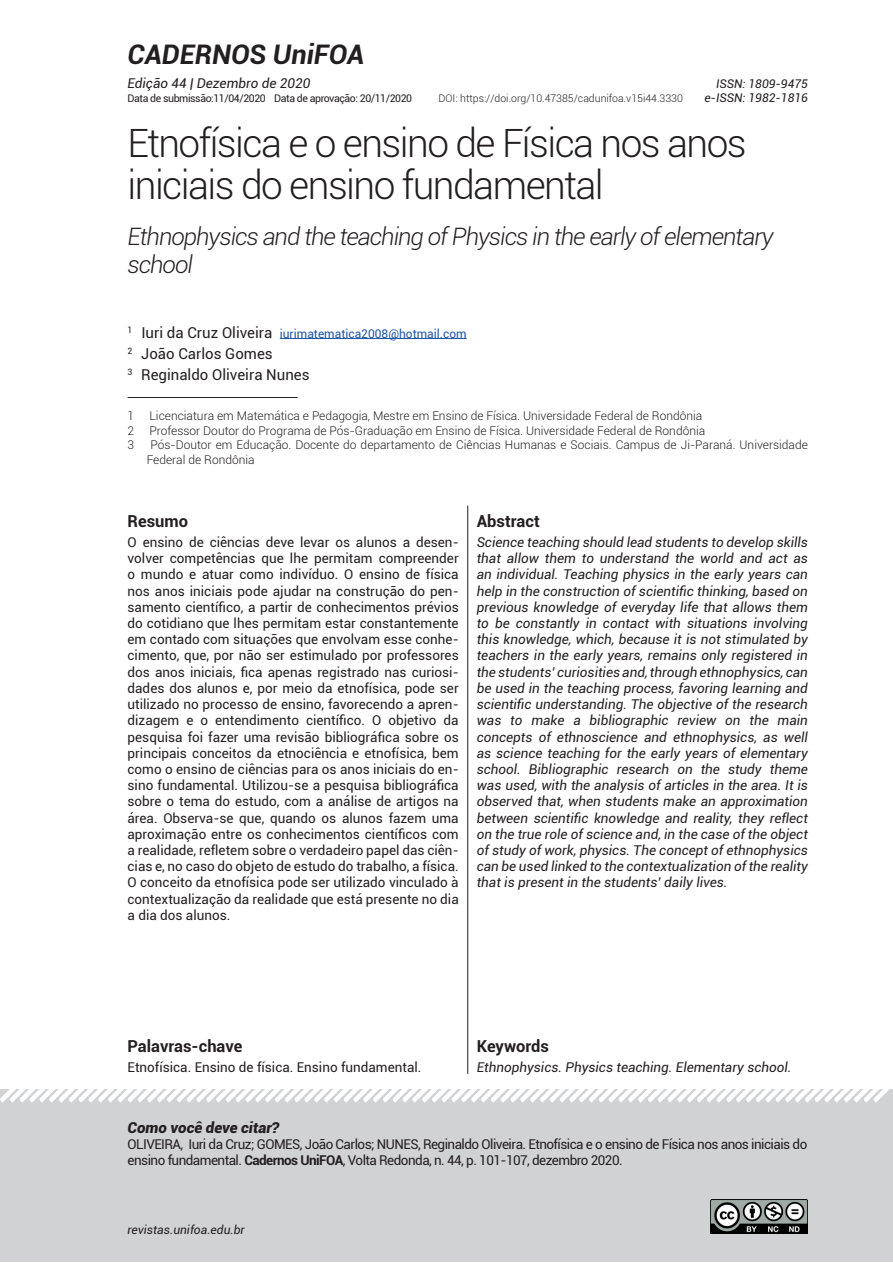
<style>
.page{position:relative;width:893px;height:1263px;background:#fff}
.page>*{position:absolute;margin:0;border:0;box-sizing:border-box;transform-origin:0 0}
.Título_do_Trabalho{font:300 39px/42px "Roboto";letter-spacing:-.04em;color:#231f20}
.t1{font:italic 700 27px "Roboto";color:#231f20}
.Título_Inglês{font:italic 300 24px/28.8px "Roboto";letter-spacing:-.04em;color:#231f20}
.t2{font:700 16.5px "Roboto";color:#231f20}
.Autores{font:15px "Roboto";color:#231f20}
.t3{font:italic 900 15px "Roboto";color:#231f20}
.Resumo{font:13.5px/16.2px "Roboto";color:#231f20;text-align:justify}
.Abstract{font:italic 13.5px/16.2px "Roboto";color:#231f20;text-align:justify}
.como_citar{font:13.5px/16.2px "Roboto";letter-spacing:-.04em;color:#231f20}
.Nota_de_rodapé{font:300 12px/14.4px "Roboto";color:#231f20}
.t4{font:italic 12px/14.4px "Roboto";color:#231f20;text-align:right}
.Autores-2{font:12px "Roboto";color:#1e56a6}
.data_trabalho{font:10.5px "Roboto";letter-spacing:-.04em;color:#231f20}
.Nota_de_rodapé-2{font:300 10.5px "Roboto";color:#231f20}
.s1{font-size:15px;color:#231f20}
.s2{font-weight:700}
</style>
<div class="page">
<div style="left:0;top:1089px;width:893px;height:173px;background:#d1d2d4"></div>
<svg style="left:0;top:1089px;width:890px;height:14px"></svg>
<img style="left:711px;top:1199px;width:97px;height:34px">
<hr style="left:280px;top:338px;width:187px;height:1px;background:#1e56a6">
<hr style="left:128px;top:397px;width:170px;height:1px;background:#231f20">
<hr style="left:467px;top:506px;width:1px;height:568px;background:#231f20">
<h2 class="t1" style="left:128px;top:36px;width:238px">CADERNOS UniFOA</h2>
<p class="Abstract" style="left:128px;top:75px;width:184px">Edição 44 | Dezembro de 2020</p>
<p class="data_trabalho" style="left:128px;top:91px;width:140px">Data de submissão:11/04/2020</p>
<p class="data_trabalho" style="left:274px;top:91px;width:139px">Data de aprovação: 20/11/2020</p>
<p class="Nota_de_rodapé-2" style="left:438px;top:91px;width:246px">DOI: https://doi.org/10.47385/cadunifoa.v15i44.3330</p>
<p class="t4" style="left:704px;top:76px;width:105px">ISSN: 1809-9475 e-ISSN: 1982-1816</p>
<p class="Título_do_Trabalho" style="left:128px;top:121px;width:621px">Etnofísica e o ensino de Física nos anos iniciais do ensino fundamental</p>
<p class="Título_Inglês" style="left:128px;top:221px;width:647px">Ethnophysics and the teaching of Physics in the early of elementary school</p>
<p class="Autores-2" style="left:128px;top:325px;width:341px"><sup>1</sup> <span class="s1">Iuri da Cruz Oliveira</span> iurimatematica2008@hotmail.com</p>
<p class="Autores" style="left:128px;top:343px;width:147px"><sup>2</sup> João Carlos Gomes</p>
<p class="Autores" style="left:128px;top:364px;width:184px"><sup>3</sup> Reginaldo Oliveira Nunes</p>
<p class="Nota_de_rodapé" style="left:128px;top:408px;width:8px">1</p>
<p class="Nota_de_rodapé" style="left:149px;top:408px;width:554px">Licenciatura em Matemática e Pedagogia, Mestre em Ensino de Física. Universidade Federal de Rondônia</p>
<p class="Nota_de_rodapé" style="left:128px;top:423px;width:8px">2</p>
<p class="Nota_de_rodapé" style="left:149px;top:423px;width:557px">Professor Doutor do Programa de Pós-Graduação em Ensino de Física. Universidade Federal de Rondônia</p>
<p class="Nota_de_rodapé" style="left:128px;top:437px;width:8px">3</p>
<p class="Nota_de_rodapé" style="left:147px;top:437px;width:663px;text-indent:4px">Pós-Doutor em Educação. Docente do departamento de Ciências Humanas e Sociais. Campus de Ji-Paraná. Universidade<br>Federal de Rondônia</p>
<p class="t2" style="left:128px;top:509px;width:62px">Resumo</p>
<p class="Resumo" style="left:128px;top:534px;width:333px">O ensino de ciências deve levar os alunos a desen&shy;volver competências que lhe permitam compreender o mundo e atuar como indivíduo. O ensino de física nos anos iniciais pode ajudar na construção do pen&shy;samento científico, a partir de conhecimentos prévios do cotidiano que lhes permitam estar constantemente em contado com situações que envolvam esse conhe&shy;cimento, que, por não ser estimulado por professores dos anos iniciais, fica apenas registrado nas curiosi&shy;dades dos alunos e, por meio da etnofísica, pode ser utilizado no processo de ensino, favorecendo a apren&shy;dizagem e o entendimento científico. O objetivo da pesquisa foi fazer uma revisão bibliográfica sobre os principais conceitos da etnociência e etnofísica, bem como o ensino de ciências para os anos iniciais do en&shy;sino fundamental. Utilizou-se a pesquisa bibliográfica sobre o tema do estudo, com a análise de artigos na área. Observa-se que, quando os alunos fazem uma aproximação entre os conhecimentos científicos com a realidade, refletem sobre o verdadeiro papel das ciên&shy;cias e, no caso do objeto de estudo do trabalho, a física.<br>O conceito da etnofísica pode ser utilizado vinculado à contextualização da realidade que está presente no dia a dia dos alunos.</p>
<p class="t2" style="left:477px;top:509px;width:64px">Abstract</p>
<p class="Abstract" style="left:477px;top:534px;width:333px">Science teaching should lead students to develop skills that allow them to understand the world and act as an individual. Teaching physics in the early years can help in the construction of scientific thinking, based on previous knowledge of everyday life that allows them to be constantly in contact with situations involving this knowledge, which, because it is not stimulated by teachers in the early years, remains only registered in the students’ curiosities and, through ethnophysics, can be used in the teaching process, favoring learning and scientific understanding. The objective of the research was to make a bibliographic review on the main concepts of ethnoscience and ethnophysics, as well as science teaching for the early years of elementary school. Bibliographic research on the study theme was used, with the analysis of articles in the area. It is observed that, when students make an approximation between scientific knowledge and reality, they reflect on the true role of science and, in the case of the object of study of work, physics. The concept of ethnophysics can be used linked to the contextualization of the reality that is present in the students’ daily lives.</p>
<p class="t2" style="left:128px;top:1034px;width:116px">Palavras-chave</p>
<p class="Resumo" style="left:128px;top:1059px;width:295px">Etnofísica. Ensino de física. Ensino fundamental.</p>
<p class="t2" style="left:477px;top:1034px;width:74px">Keywords</p>
<p class="Abstract" style="left:477px;top:1059px;width:316px">Ethnophysics. Physics teaching. Elementary school.</p>
<p class="t3" style="left:128px;top:1116px;width:153px">Como você deve citar?</p>
<p class="como_citar" style="left:128px;top:1135px;width:681px">OLIVEIRA, Iuri da Cruz; GOMES, João Carlos; NUNES, Reginaldo Oliveira. Etnofísica e o ensino de Física nos anos iniciais do ensino fundamental. <span class="s2">Cadernos UniFOA</span>, Volta Redonda, n. 44, p. 101-107, dezembro 2020.</p>
<p class="t4" style="left:128px;top:1222px;width:119px">revistas.unifoa.edu.br</p>
</div>
